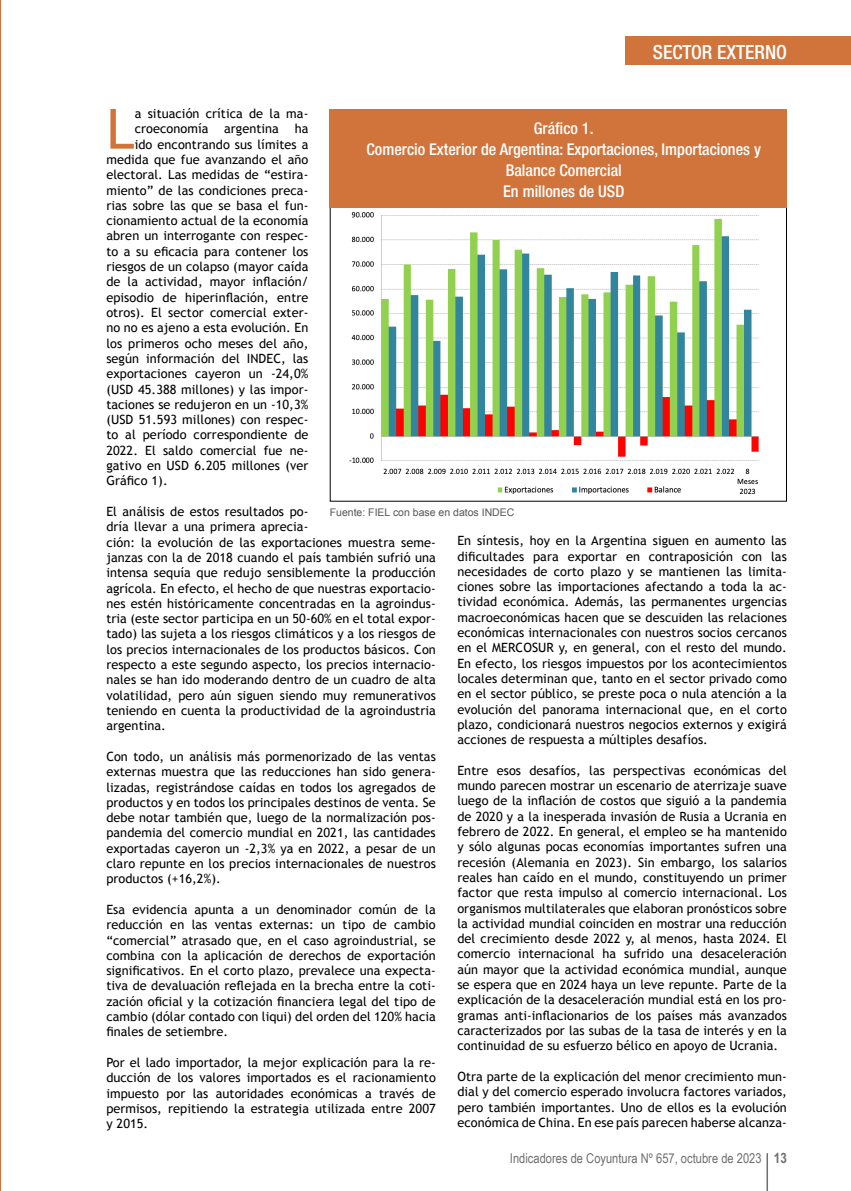
<style>
.page{position:relative;width:851px;height:1191px;background:#fff}
.page>*{position:absolute;margin:0;border:0;box-sizing:border-box;transform-origin:0 0}
.t1{font:55.5px "Trebuchet MS";color:#d0743c}
.t2{font:500 condensed 19.5px "Helvetica Neue";color:#fff}
.t3{font:500 condensed 16.2px/21px "Helvetica Neue";color:#fff;text-align:center}
.t4{font:13.5px "Arial Narrow";letter-spacing:.005em;color:#6e6e6e}
.t5{font:12.75px/15.3px "Trebuchet MS";letter-spacing:.005em;color:#000;text-align:justify}
.t6{font:10.5px "Arial";color:#565655}
.s1{font-weight:700;font-size:14.25px}
</style>
<div class="page">
<hr style="left:766px;top:1153px;width:1px;height:38px;background:#6e6e6e">
<hr style="left:0;top:0;width:1px;height:1191px;background:#d0743c">
<img style="left:346px;top:207px;width:424px;height:288px">
<div style="left:330px;top:109px;width:456px;height:98px;background:#d0743c"></div>
<div style="left:625px;top:37px;width:225px;height:28px;background:#d0743c"></div>
<h2 class="t2" style="left:653px;top:41px;width:136px">SECTOR EXTERNO</h2>
<h1 class="t1" style="left:106px;top:96px;width:30px">L</h1>
<p class="t5" style="left:135px;top:106px;width:175px">a situación crítica de la ma-</p>
<p class="t3" style="left:366px;top:118px;width:396px">Gráfico 1.<br>Comercio Exterior de Argentina: Exportaciones, Importaciones y<br>Balance Comercial<br>En millones de USD</p>
<p class="t5" style="left:135px;top:121px;width:175px">croeconomía argentina ha</p>
<p class="t5" style="left:135px;top:137px;width:175px">ido encontrando sus límites a</p>
<p class="t5" style="left:106px;top:152px;width:203px">medida que fue avanzando el año</p>
<p class="t5" style="left:106px;top:167px;width:203px">electoral. Las medidas de “estira-</p>
<p class="t5" style="left:106px;top:183px;width:203px">miento” de las condiciones preca-</p>
<p class="t5" style="left:106px;top:198px;width:203px">rias sobre las que se basa el fun-</p>
<p class="t5" style="left:106px;top:213px;width:203px">cionamiento actual de la economía</p>
<p class="t5" style="left:106px;top:228px;width:203px">abren un interrogante con respec-</p>
<p class="t5" style="left:106px;top:244px;width:203px">to a su eficacia para contener los</p>
<p class="t5" style="left:106px;top:259px;width:203px">riesgos de un colapso (mayor caída</p>
<p class="t5" style="left:106px;top:274px;width:203px">de la actividad, mayor inflación/</p>
<p class="t5" style="left:106px;top:290px;width:203px">episodio de hiperinflación, entre</p>
<p class="t5" style="left:106px;top:305px;width:203px">otros). El sector comercial exter-</p>
<p class="t5" style="left:106px;top:320px;width:203px">no no es ajeno a esta evolución. En</p>
<p class="t5" style="left:106px;top:336px;width:203px">los primeros ocho meses del año,</p>
<p class="t5" style="left:106px;top:351px;width:203px">según información del INDEC, las</p>
<p class="t5" style="left:106px;top:366px;width:203px">exportaciones cayeron un -24,0%</p>
<p class="t5" style="left:106px;top:381px;width:203px">(USD 45.388 millones) y las impor-</p>
<p class="t5" style="left:106px;top:397px;width:203px">taciones se redujeron en un -10,3%</p>
<p class="t5" style="left:106px;top:412px;width:203px">(USD 51.593 millones) con respec-</p>
<p class="t5" style="left:106px;top:427px;width:203px">to al período correspondiente de</p>
<p class="t5" style="left:106px;top:443px;width:203px">2022. El saldo comercial fue ne-</p>
<p class="t5" style="left:106px;top:458px;width:203px">gativo en USD 6.205 millones (ver</p>
<p class="t5" style="left:106px;top:473px;width:63px">Gráfico 1).</p>
<p class="t5" style="left:106px;top:504px;width:331px;text-align:left">El análisis de estos resultados po-<br>dría llevar a una primera aprecia-<br>ción: la evolución de las exportaciones muestra seme&shy;janzas con la de 2018 cuando el país también sufrió una intensa sequía que redujo sensiblemente la producción agrícola. En efecto, el hecho de que nuestras exportacio&shy;nes estén históricamente concentradas en la agroindus&shy;tria (este sector participa en un 50-60% en el total expor&shy;tado) las sujeta a los riesgos climáticos y a los riesgos de los precios internacionales de los productos básicos. Con respecto a este segundo aspecto, los precios internacio&shy;nales se han ido moderando dentro de un cuadro de alta volatilidad, pero aún siguen siendo muy remunerativos teniendo en cuenta la productividad de la agroindustria argentina.</p>
<p class="t5" style="left:106px;top:749px;width:331px">Con todo, un análisis más pormenorizado de las ventas externas muestra que las reducciones han sido genera&shy;lizadas, registrándose caídas en todos los agregados de productos y en todos los principales destinos de venta. Se debe notar también que, luego de la normalización pos&shy;pandemia del comercio mundial en 2021, las cantidades exportadas cayeron un -2,3% ya en 2022, a pesar de un claro repunte en los precios internacionales de nuestros productos (+16,2%).</p>
<p class="t5" style="left:106px;top:902px;width:331px">Esa evidencia apunta a un denominador común de la reducción en las ventas externas: un tipo de cambio “comercial” atrasado que, en el caso agroindustrial, se combina con la aplicación de derechos de exportación significativos. En el corto plazo, prevalece una expecta&shy;tiva de devaluación reflejada en la brecha entre la coti&shy;zación oficial y la cotización financiera legal del tipo de cambio (dólar contado con liqui) del orden del 120% hacia finales de setiembre.</p>
<p class="t5" style="left:106px;top:1055px;width:331px">Por el lado importador, la mejor explicación para la re&shy;ducción de los valores importados es el racionamiento impuesto por las autoridades económicas a través de permisos, repitiendo la estrategia utilizada entre 2007 y 2015.</p>
<p class="t6" style="left:330px;top:506px;width:186px">Fuente: FIEL con base en datos INDEC</p>
<p class="t5" style="left:457px;top:533px;width:331px">En síntesis, hoy en la Argentina siguen en aumento las dificultades para exportar en contraposición con las necesidades de corto plazo y se mantienen las limita&shy;ciones sobre las importaciones afectando a toda la ac&shy;tividad económica. Además, las permanentes urgencias macroeconómicas hacen que se descuiden las relaciones económicas internacionales con nuestros socios cercanos en el MERCOSUR y, en general, con el resto del mundo.<br>En efecto, los riesgos impuestos por los acontecimientos locales determinan que, tanto en el sector privado como en el sector público, se preste poca o nula atención a la evolución del panorama internacional que, en el corto plazo, condicionará nuestros negocios externos y exigirá acciones de respuesta a múltiples desafíos.</p>
<p class="t5" style="left:457px;top:763px;width:331px">Entre esos desafíos, las perspectivas económicas del mundo parecen mostrar un escenario de aterrizaje suave luego de la inflación de costos que siguió a la pandemia de 2020 y a la inesperada invasión de Rusia a Ucrania en febrero de 2022. En general, el empleo se ha mantenido y sólo algunas pocas economías importantes sufren una recesión (Alemania en 2023). Sin embargo, los salarios reales han caído en el mundo, constituyendo un primer factor que resta impulso al comercio internacional. Los organismos multilaterales que elaboran pronósticos sobre la actividad mundial coinciden en mostrar una reducción del crecimiento desde 2022 y, al menos, hasta 2024. El comercio internacional ha sufrido una desaceleración aún mayor que la actividad económica mundial, aunque se espera que en 2024 haya un leve repunte. Parte de la explicación de la desaceleración mundial está en los pro&shy;gramas anti-inflacionarios de los países más avanzados caracterizados por las subas de la tasa de interés y en la continuidad de su esfuerzo bélico en apoyo de Ucrania.</p>
<p class="t5" style="left:457px;top:1069px;width:331px">Otra parte de la explicación del menor crecimiento mun&shy;dial y del comercio esperado involucra factores variados, pero también importantes. Uno de ellos es la evolución económica de China. En ese país parecen haberse alcanza-</p>
<p class="t4" style="left:510px;top:1148px;width:278px">Indicadores de Coyuntura Nº 657, octubre de 2023 <span class="s1">13</span></p>
</div>
